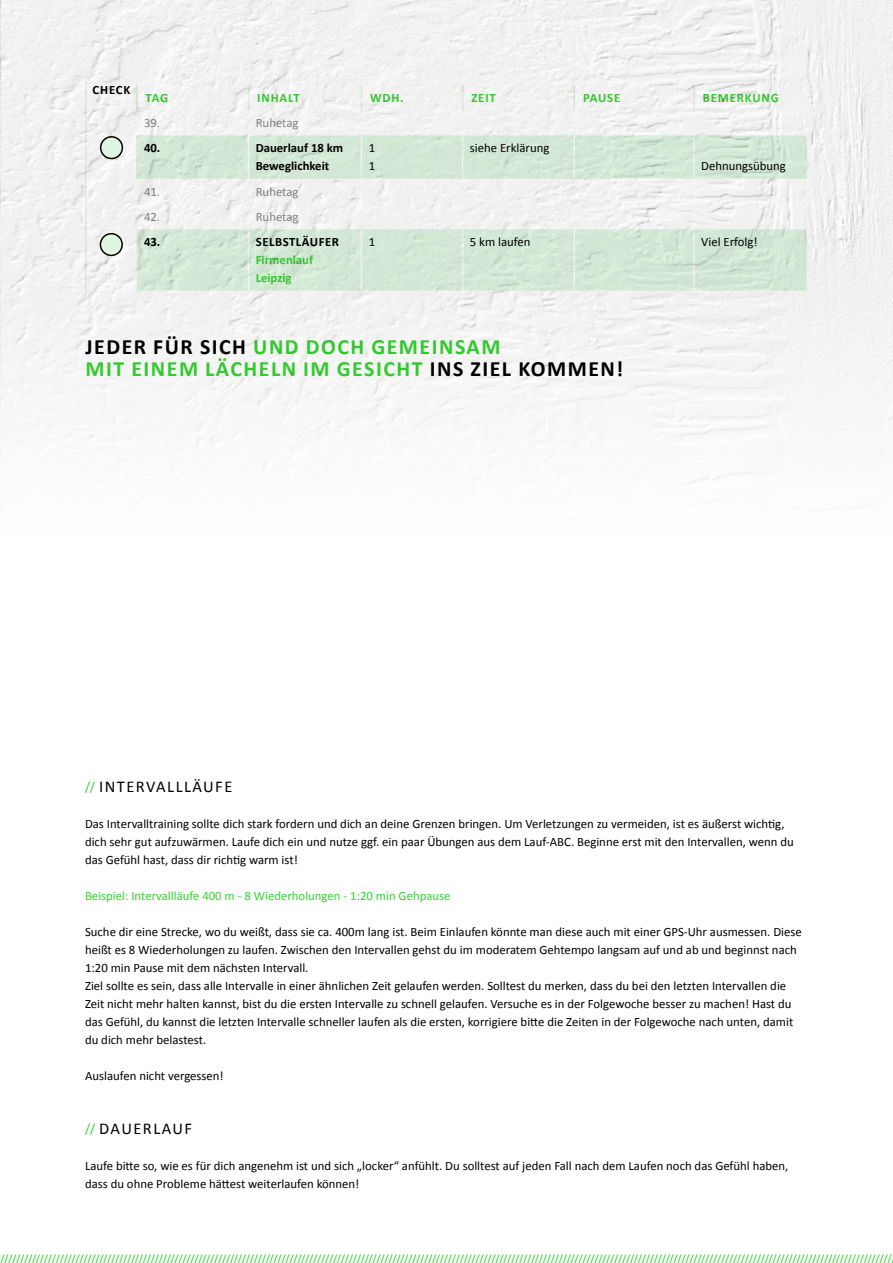
<style>
.page{position:relative;width:893px;height:1263px;background:#fff}
.page>*{position:absolute;margin:0;border:0;box-sizing:border-box;transform-origin:0 0}
.t1{font:700 21.9px/22.5px "Calibri";letter-spacing:.07em;color:#35d331}
.t2{font:16.5px "Calibri";letter-spacing:.09em;color:#000}
.t3{font:12.75px/18px "Calibri";color:#000}
.t4{font:12.75px "Calibri";color:#35d331}
.t5{font:700 12.75px/18px "Calibri";color:#000}
.t6{font:700 12.75px "Calibri";letter-spacing:.05em;color:#35d331}
.t7{font:12.75px "Calibri";color:#878787}
.t8{font:700 12.75px/18px "Calibri";color:#35d331}
.t9{font:700 12.75px "Calibri";letter-spacing:.04em;color:#000}
.t10{font:12px "Calibri";color:#35d331}
.s1{color:#000}
.s2{font-size:13.2px;color:#35d331}
</style>
<div class="page">
<img style="left:0;top:0;width:893px;height:484px">
<svg style="left:137px;top:173px;width:670px;height:118px;fill:#d8ebda"></svg>
<hr style="left:136px;top:110px;width:2px;height:25px;background:#fff">
<hr style="left:136px;top:179px;width:2px;height:25px;background:#fff">
<hr style="left:693px;top:179px;width:2px;height:25px;background:#fff">
<hr style="left:136px;top:204px;width:2px;height:25px;background:#fff">
<svg style="left:248px;top:179px;width:1px;height:50px"></svg>
<svg style="left:361px;top:179px;width:1px;height:50px"></svg>
<svg style="left:462px;top:179px;width:1px;height:50px"></svg>
<svg style="left:574px;top:179px;width:1px;height:50px"></svg>
<hr style="left:693px;top:204px;width:2px;height:25px;background:#fff">
<svg style="left:807px;top:179px;width:1px;height:50px"></svg>
<hr style="left:136px;top:85px;width:2px;height:25px;background:#e0f5e2">
<svg style="left:137px;top:85px;width:671px;height:88px"></svg>
<hr style="left:693px;top:85px;width:2px;height:25px;background:#e0f5e2">
<hr style="left:136px;top:135px;width:2px;height:44px;background:#e0f5e2">
<hr style="left:248px;top:135px;width:1px;height:44px;background:#fff">
<hr style="left:361px;top:135px;width:1px;height:44px;background:#fff">
<hr style="left:462px;top:135px;width:1px;height:44px;background:#fff">
<hr style="left:574px;top:135px;width:1px;height:44px;background:#fff">
<hr style="left:693px;top:135px;width:2px;height:44px;background:#fff">
<hr style="left:807px;top:135px;width:1px;height:44px;background:#fff">
<hr style="left:361px;top:229px;width:1px;height:62px;background:#fff">
<hr style="left:462px;top:229px;width:1px;height:62px;background:#fff">
<hr style="left:574px;top:229px;width:1px;height:62px;background:#fff">
<hr style="left:693px;top:229px;width:2px;height:62px;background:#fff">
<hr style="left:807px;top:229px;width:1px;height:62px;background:#fff">
<hr style="left:248px;top:229px;width:1px;height:62px;background:#fff">
<div style="left:101px;top:137px;width:21px;height:21px;background:#e0f5e2;border-radius:50%"></div>
<div style="left:100px;top:136px;width:23px;height:23px;border:2px solid #000;border-radius:50%"></div>
<div style="left:100px;top:234px;width:22px;height:21px;background:#e0f5e2;border-radius:50%"></div>
<div style="left:100px;top:233px;width:23px;height:23px;border:2px solid #000;border-radius:50%"></div>
<hr style="left:85px;top:77px;width:2px;height:215px;background:#eee">
<p class="t5" style="left:93px;top:81px;width:39px">CHECK</p>
<p class="t6" style="left:146px;top:89px;width:24px">TAG</p>
<p class="t6" style="left:257px;top:89px;width:44px">INHALT</p>
<p class="t6" style="left:370px;top:89px;width:35px">WDH.</p>
<p class="t6" style="left:471px;top:89px;width:26px">ZEIT</p>
<p class="t6" style="left:583px;top:89px;width:39px">PAUSE</p>
<p class="t6" style="left:703px;top:89px;width:78px">BEMERKUNG</p>
<p class="t7" style="left:144px;top:115px;width:18px">39.</p>
<p class="t7" style="left:256px;top:115px;width:44px">Ruhetag</p>
<p class="t5" style="left:144px;top:139px;width:18px">40.</p>
<p class="t5" style="left:256px;top:139px;width:89px">Dauerlauf 18 km<br>Beweglichkeit</p>
<p class="t3" style="left:369px;top:139px;width:8px">1<br>1</p>
<p class="t3" style="left:470px;top:139px;width:81px">siehe Erklärung</p>
<p class="t3" style="left:701px;top:157px;width:86px">Dehnungsübung</p>
<p class="t7" style="left:144px;top:183px;width:18px">41.</p>
<p class="t7" style="left:256px;top:183px;width:44px">Ruhetag</p>
<p class="t7" style="left:144px;top:209px;width:18px">42.</p>
<p class="t7" style="left:256px;top:209px;width:44px">Ruhetag</p>
<p class="t5" style="left:144px;top:233px;width:18px">43.</p>
<p class="t9" style="left:256px;top:234px;width:84px">SELBSTLÄUFER</p>
<p class="t8" style="left:256px;top:251px;width:59px">Firmenlauf<br>Leipzig</p>
<p class="t3" style="left:369px;top:233px;width:8px">1</p>
<p class="t3" style="left:470px;top:233px;width:62px">5 km laufen</p>
<p class="t3" style="left:701px;top:233px;width:58px">Viel Erfolg!</p>
<h1 class="t1" style="left:85px;top:335px;width:539px"><span class="s1">JEDER FÜR SICH</span> UND DOCH GEMEINSAM<br>MIT EINEM LÄCHELN IM GESICHT <span class="s1">INS ZIEL KOMMEN!</span></h1>
<p class="t2" style="left:85px;top:776px;width:149px"><span class="s2">//</span> INTERVALLLÄUFE</p>
<p class="t3" style="left:85px;top:815px;width:710px">Das Intervalltraining sollte dich stark fordern und dich an deine Grenzen bringen. Um Verletzungen zu vermeiden, ist es äußerst wichtig, dich sehr gut aufzuwärmen. Laufe dich ein und nutze ggf. ein paar Übungen aus dem Lauf-ABC. Beginne erst mit den Intervallen, wenn du das Gefühl hast, dass dir richtig warm ist!</p>
<p class="t4" style="left:85px;top:888px;width:367px">Beispiel: Intervallläufe 400 m - 8 Wiederholungen - 1:20 min Gehpause</p>
<p class="t3" style="left:85px;top:923px;width:718px">Suche dir eine Strecke, wo du weißt, dass sie ca. 400m lang ist. Beim Einlaufen könnte man diese auch mit einer GPS-Uhr ausmessen. Diese heißt es 8 Wiederholungen zu laufen. Zwischen den Intervallen gehst du im moderatem Gehtempo langsam auf und ab und beginnst nach 1:20 min Pause mit dem nächsten Intervall.<br>Ziel sollte es sein, dass alle Intervalle in einer ähnlichen Zeit gelaufen werden. Solltest du merken, dass du bei den letzten Intervallen die Zeit nicht mehr halten kannst, bist du die ersten Intervalle zu schnell gelaufen. Versuche es in der Folgewoche besser zu machen! Hast du das Gefühl, du kannst die letzten Intervalle schneller laufen als die ersten, korrigiere bitte die Zeiten in der Folgewoche nach unten, damit du dich mehr belastest.</p>
<p class="t3" style="left:85px;top:1067px;width:140px">Auslaufen nicht vergessen!</p>
<p class="t2" style="left:85px;top:1118px;width:109px"><span class="s2">//</span> DAUERLAUF</p>
<p class="t3" style="left:85px;top:1157px;width:705px">Laufe bitte so, wie es für dich angenehm ist und sich „locker“ anfühlt. Du solltest auf jeden Fall nach dem Laufen noch das Gefühl haben, dass du ohne Probleme hättest weiterlaufen können!</p>
<p class="t10" style="left:0;top:1252px;width:893px">/////////////////////////////////////////////////////////////////////////////////////////////////////////////////////////////////////////////////////////////////////////////////////////////////////////////////////////////////</p>
</div>
